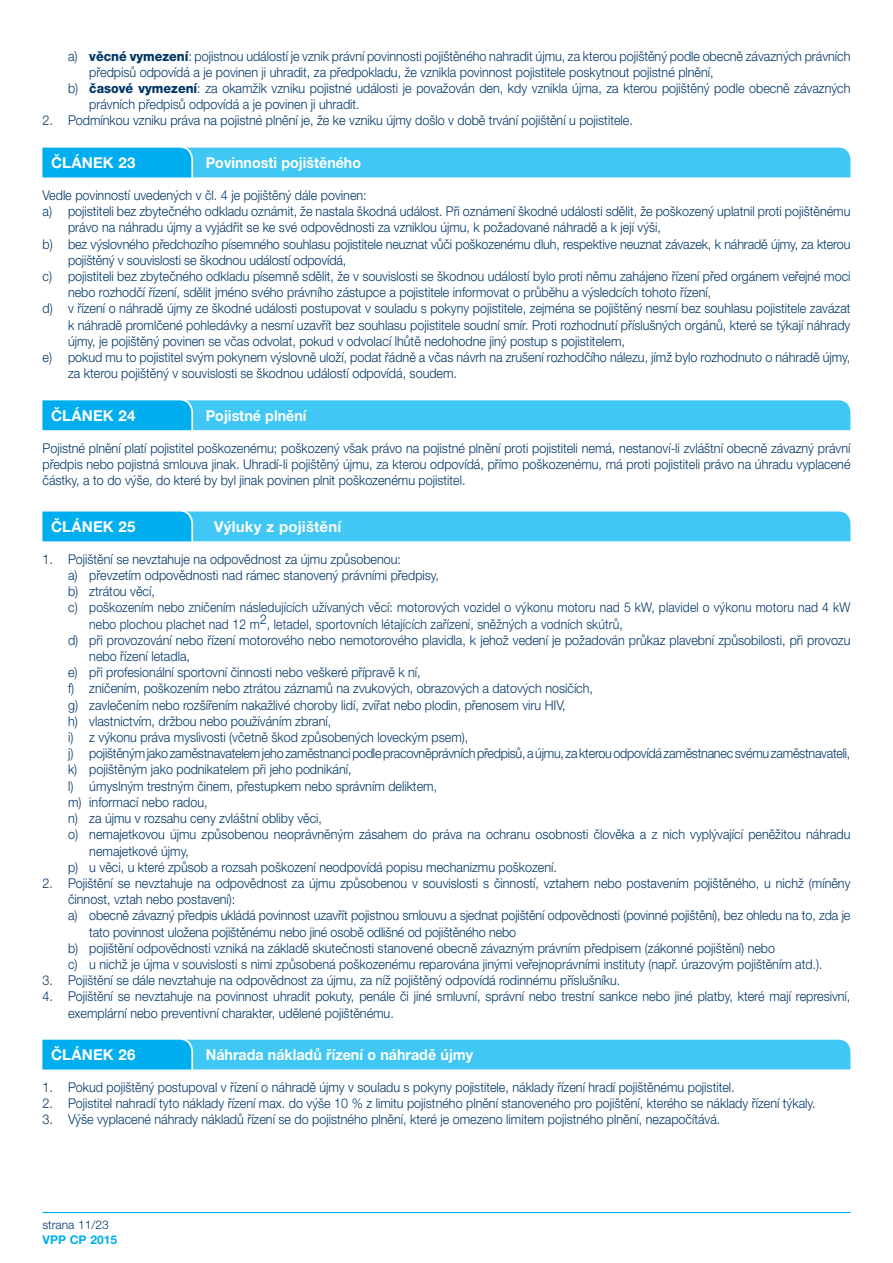
<style>
.page{position:relative;width:893px;height:1263px;background:#fff}
.page>*{position:absolute;margin:0;border:0;box-sizing:border-box;transform-origin:0 0}
.t1{font:700 15px "Helvetica Neue LT Pro";color:#fff;scale:.95 1}
.t2{font:700 15px "Helvetica Neue LT Pro";color:#fff}
.t3{font:300 13.5px/16.2px "Helvetica Neue LT Pro";color:#003667;text-align:justify;scale:.93 1}
.t4{font:300 13.5px "Helvetica Neue LT Pro";letter-spacing:-.02em;color:#003667;scale:.93 1}
.t5{font:300 13.5px "Helvetica Neue LT Pro";color:#003667;scale:.9 1}
.t6{font:300 12px "Helvetica Neue LT Pro";color:#003667}
.t7{font:700 12px "Helvetica Neue LT Pro";color:#00aeef}
.s1{font-weight:800}
</style>
<div class="page">
<hr style="left:43px;top:1212px;width:807px;height:1px;background:#00aeef">
<svg style="left:43px;top:147px;width:807px;height:30px;background:#38c3f3"></svg>
<svg style="left:43px;top:400px;width:807px;height:30px;background:#36c3f3"></svg>
<svg style="left:43px;top:511px;width:807px;height:30px;background:#38c3f3"></svg>
<svg style="left:43px;top:1039px;width:807px;height:30px;background:#39c3f3"></svg>
<p class="t3" style="left:68px;top:47px;width:843px">a) <span class="s1">věcné vymezení</span>: pojistnou událostí je vznik právní povinnosti pojištěného nahradit újmu, za kterou pojištěný podle obecně závazných právních</p>
<p class="t3" style="left:89px;top:64px;width:673px">předpisů odpovídá a je povinen ji uhradit, za předpokladu, že vznikla povinnost pojistitele poskytnout pojistné plnění,</p>
<p class="t3" style="left:68px;top:80px;width:843px">b) <span class="s1">časové vymezení</span>: za okamžik vzniku pojistné události je považován den, kdy vznikla újma, za kterou pojištěný podle obecně závazných</p>
<p class="t3" style="left:89px;top:96px;width:292px">právních předpisů odpovídá a je povinen ji uhradit.</p>
<p class="t3" style="left:43px;top:112px;width:636px">2. Podmínkou vzniku práva na pojistné plnění je, že ke vzniku újmy došlo v době trvání pojištění u pojistitele.</p>
<p class="t2" style="left:51px;top:153px;width:86px">ČLÁNEK 23</p>
<p class="t1" style="left:206px;top:153px;width:165px">Povinnosti pojištěného</p>
<p class="t3" style="left:43px;top:187px;width:350px">Vedle povinností uvedených v čl. 4 je pojištěný dále povinen:</p>
<p class="t3" style="left:43px;top:203px;width:870px">a) pojistiteli bez zbytečného odkladu oznámit, že nastala škodná událost. Při oznámení škodné události sdělit, že poškozený uplatnil proti pojištěnému</p>
<p class="t3" style="left:68px;top:219px;width:639px">právo na náhradu újmy a vyjádřit se ke své odpovědnosti za vzniklou újmu, k požadované náhradě a k její výši,</p>
<p class="t3" style="left:43px;top:235px;width:870px">b) bez výslovného předchozího písemného souhlasu pojistitele neuznat vůči poškozenému dluh, respektive neuznat závazek, k náhradě újmy, za kterou</p>
<p class="t3" style="left:68px;top:252px;width:301px">pojištěný v souvislosti se škodnou událostí odpovídá,</p>
<p class="t3" style="left:43px;top:268px;width:870px">c) pojistiteli bez zbytečného odkladu písemně sdělit, že v souvislosti se škodnou událostí bylo proti němu zahájeno řízení před orgánem veřejné moci</p>
<p class="t3" style="left:68px;top:284px;width:693px">nebo rozhodčí řízení, sdělit jméno svého právního zástupce a pojistitele informovat o průběhu a výsledcích tohoto řízení,</p>
<p class="t3" style="left:43px;top:300px;width:870px">d) v řízení o náhradě újmy ze škodné události postupovat v souladu s pokyny pojistitele, zejména se pojištěný nesmí bez souhlasu pojistitele zavázat</p>
<p class="t3" style="left:68px;top:316px;width:843px">k náhradě promlčené pohledávky a nesmí uzavřít bez souhlasu pojistitele soudní smír. Proti rozhodnutí příslušných orgánů, které se týkají náhrady</p>
<p class="t3" style="left:68px;top:333px;width:600px">újmy, je pojištěný povinen se včas odvolat, pokud v odvolací lhůtě nedohodne jiný postup s pojistitelem,</p>
<p class="t3" style="left:43px;top:349px;width:870px">e) pokud mu to pojistitel svým pokynem výslovně uloží, podat řádně a včas návrh na zrušení rozhodčího nálezu, jímž bylo rozhodnuto o náhradě újmy,</p>
<p class="t3" style="left:68px;top:365px;width:420px">za kterou pojištěný v souvislosti se škodnou událostí odpovídá, soudem.</p>
<p class="t2" style="left:51px;top:406px;width:86px">ČLÁNEK 24</p>
<p class="t1" style="left:206px;top:406px;width:107px">Pojistné plnění</p>
<p class="t3" style="left:43px;top:439px;width:870px">Pojistné plnění platí pojistitel poškozenému; poškozený však právo na pojistné plnění proti pojistiteli nemá, nestanoví-li zvláštní obecně závazný právní předpis nebo pojistná smlouva jinak. Uhradí-li pojištěný újmu, za kterou odpovídá, přímo poškozenému, má proti pojistiteli právo na úhradu vyplacené částky, a to do výše, do které by byl jinak povinen plnit poškozenému pojistitel.</p>
<p class="t2" style="left:51px;top:517px;width:86px">ČLÁNEK 25</p>
<p class="t2" style="left:214px;top:517px;width:128px">Výluky z pojištění</p>
<p class="t3" style="left:43px;top:551px;width:387px">1. Pojištění se nevztahuje na odpovědnost za újmu způsobenou:</p>
<p class="t3" style="left:68px;top:567px;width:400px">a) převzetím odpovědnosti nad rámec stanovený právními předpisy,</p>
<p class="t3" style="left:68px;top:583px;width:95px">b) ztrátou věcí,</p>
<p class="t3" style="left:68px;top:599px;width:843px">c) poškozením nebo zničením následujících užívaných věcí: motorových vozidel o výkonu motoru nad 5 kW, plavidel o výkonu motoru nad 4 kW</p>
<p class="t5" style="left:89px;top:616px;width:594px">nebo plochou plachet nad 12 m2, letadel, sportovních létajících zařízení, sněžných a vodních skútrů,</p>
<p class="t3" style="left:68px;top:632px;width:843px">d) při provozování nebo řízení motorového nebo nemotorového plavidla, k jehož vedení je požadován průkaz plavební způsobilosti, při provozu</p>
<p class="t3" style="left:89px;top:648px;width:110px">nebo řízení letadla,</p>
<p class="t3" style="left:68px;top:664px;width:381px">e) při profesionální sportovní činnosti nebo veškeré přípravě k ní,</p>
<p class="t3" style="left:68px;top:680px;width:566px">f) zničením, poškozením nebo ztrátou záznamů na zvukových, obrazových a datových nosičích,</p>
<p class="t3" style="left:68px;top:696px;width:537px">g) zavlečením nebo rozšířením nakažlivé choroby lidí, zvířat nebo plodin, přenosem viru HIV,</p>
<p class="t3" style="left:68px;top:713px;width:285px">h) vlastnictvím, držbou nebo používáním zbraní,</p>
<p class="t3" style="left:68px;top:729px;width:432px">i) z výkonu práva myslivosti (včetně škod způsobených loveckým psem),</p>
<p class="t4" style="left:68px;top:745px;width:843px">j) pojištěným jako zaměstnavatelem jeho zaměstnanci podle pracovněprávních předpisů, a újmu, za kterou odpovídá zaměstnanec svému zaměstnavateli,</p>
<p class="t3" style="left:68px;top:761px;width:306px">k) pojištěným jako podnikatelem při jeho podnikání,</p>
<p class="t3" style="left:68px;top:777px;width:398px">l) úmyslným trestným činem, přestupkem nebo správním deliktem,</p>
<p class="t3" style="left:68px;top:794px;width:152px">m) informací nebo radou,</p>
<p class="t3" style="left:68px;top:810px;width:275px">n) za újmu v rozsahu ceny zvláštní obliby věci,</p>
<p class="t3" style="left:68px;top:826px;width:843px">o) nemajetkovou újmu způsobenou neoprávněným zásahem do práva na ochranu osobnosti člověka a z nich vyplývající peněžitou náhradu</p>
<p class="t3" style="left:89px;top:842px;width:109px">nemajetkové újmy,</p>
<p class="t3" style="left:68px;top:858px;width:527px">p) u věci, u které způsob a rozsah poškození neodpovídá popisu mechanizmu poškození.</p>
<p class="t3" style="left:43px;top:875px;width:870px">2. Pojištění se nevztahuje na odpovědnost za újmu způsobenou v souvislosti s činností, vztahem nebo postavením pojištěného, u nichž (míněny</p>
<p class="t3" style="left:68px;top:891px;width:182px">činnost, vztah nebo postavení):</p>
<p class="t3" style="left:68px;top:907px;width:843px">a) obecně závazný předpis ukládá povinnost uzavřít pojistnou smlouvu a sjednat pojištění odpovědnosti (povinné pojištění), bez ohledu na to, zda je</p>
<p class="t3" style="left:89px;top:923px;width:460px">tato povinnost uložena pojištěnému nebo jiné osobě odlišné od pojištěného nebo</p>
<p class="t3" style="left:68px;top:939px;width:762px">b) pojištění odpovědnosti vzniká na základě skutečnosti stanovené obecně závazným právním předpisem (zákonné pojištění) nebo</p>
<p class="t3" style="left:68px;top:956px;width:813px">c) u nichž je újma v souvislosti s nimi způsobená poškozenému reparována jinými veřejnoprávními instituty (např. úrazovým pojištěním atd.).</p>
<p class="t3" style="left:43px;top:972px;width:623px">3. Pojištění se dále nevztahuje na odpovědnost za újmu, za níž pojištěný odpovídá rodinnému příslušníku.</p>
<p class="t3" style="left:68px;top:988px;width:843px;text-indent:-26px">4. Pojištění se nevztahuje na povinnost uhradit pokuty, penále či jiné smluvní, správní nebo trestní sankce nebo jiné platby, které mají represivní, exemplární nebo preventivní charakter, udělené pojištěnému.</p>
<p class="t2" style="left:51px;top:1045px;width:86px">ČLÁNEK 26</p>
<p class="t1" style="left:206px;top:1045px;width:283px">Náhrada nákladů řízení o náhradě újmy</p>
<p class="t3" style="left:43px;top:1079px;width:746px">1. Pokud pojištěný postupoval v řízení o náhradě újmy v souladu s pokyny pojistitele, náklady řízení hradí pojištěnému pojistitel.</p>
<p class="t3" style="left:43px;top:1095px;width:833px">2. Pojistitel nahradí tyto náklady řízení max. do výše 10 % z limitu pojistného plnění stanoveného pro pojištění, kterého se náklady řízení týkaly.</p>
<p class="t3" style="left:43px;top:1111px;width:730px">3. Výše vyplacené náhrady nákladů řízení se do pojistného plnění, které je omezeno limitem pojistného plnění, nezapočítává.</p>
<p class="t6" style="left:43px;top:1218px;width:68px">strana 11/23</p>
<p class="t7" style="left:43px;top:1232px;width:76px">VPP CP 2015</p>
</div>
